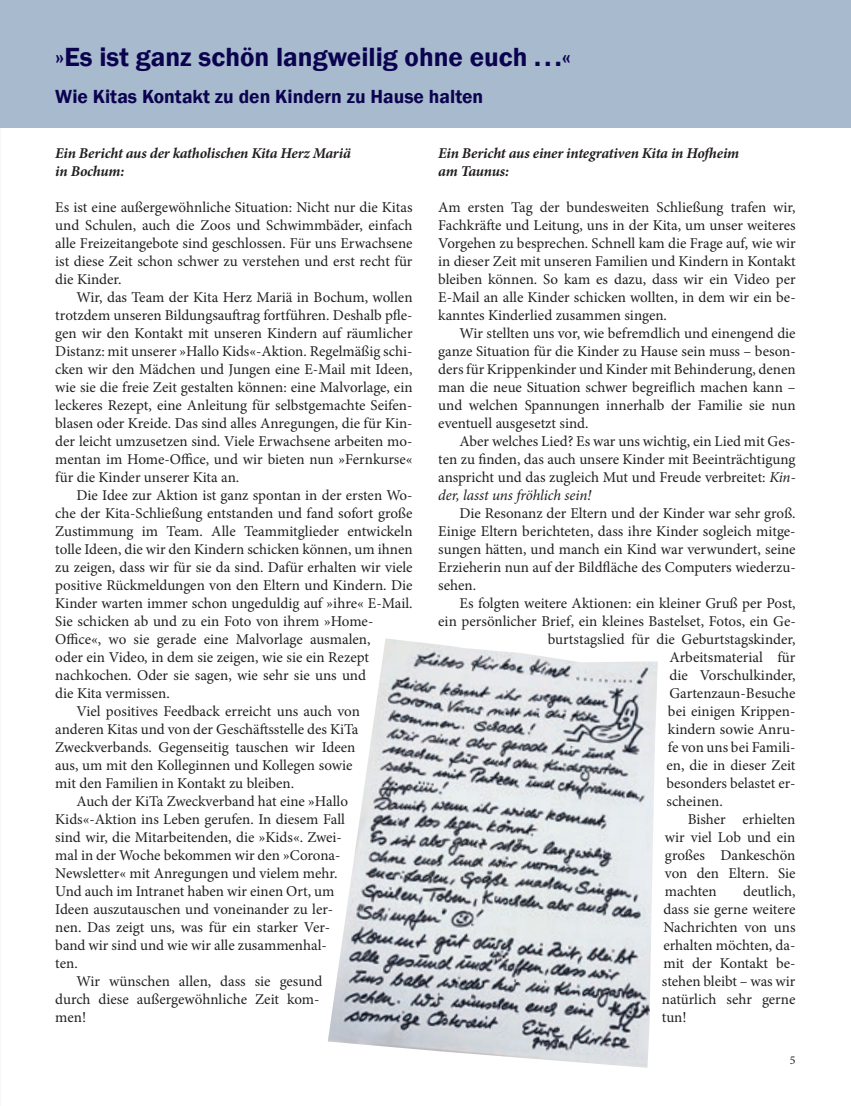
<style>
.page{position:relative;width:851px;height:1106px;background:#fff}
.page>*{position:absolute;margin:0;border:0;box-sizing:border-box;transform-origin:0 0}
.t1{font:600 27px "Franklin Gothic";color:#0b0350}
.t2{font:600 19.5px "Franklin Gothic";color:#0b0350}
.t3{font:15px/18px "Minion Pro";color:#231f20;text-align:justify}
.t4{font:italic 700 15px/18px "Minion Pro";letter-spacing:-.015em;color:#231f20}
.t5{font:12px "Minion Pro";color:#231f20}
.s1{font-style:italic}
</style>
<div class="page">
<div style="left:0;top:0;width:850px;height:128px;background:#a8bacd"></div>
<img style="left:328px;top:638px;width:329px;height:429px">
<h1 class="t1" style="left:55px;top:40px;width:517px">»Es ist ganz schön langweilig ohne euch ...«</h1>
<h2 class="t2" style="left:55px;top:84px;width:429px">Wie Kitas Kontakt zu den Kindern zu Hause halten</h2>
<p class="t4" style="left:55px;top:144px;width:297px">Ein Bericht aus der katholischen Kita Herz Mariä in Bochum:</p>
<p class="t3" style="left:55px;top:198px;width:358px">Es ist eine außergewöhnliche Situation: Nicht nur die Kitas und Schulen, auch die Zoos und Schwimmbäder, einfach alle Freizeitangebote sind geschlossen. Für uns Erwachsene ist diese Zeit schon schwer zu verstehen und erst recht für die Kinder.</p>
<p class="t3" style="left:55px;top:288px;width:359px;text-indent:21px">Wir, das Team der Kita Herz Mariä in Bochum, wollen trotzdem unseren Bildungsauftrag fortführen. Deshalb pfle&shy;gen wir den Kontakt mit unseren Kindern auf räumlicher Distanz: mit unserer »Hallo Kids«-Aktion. Regelmäßig schi&shy;cken wir den Mädchen und Jungen eine E-Mail mit Ideen, wie sie die freie Zeit gestalten können: eine Malvorlage, ein leckeres Rezept, eine Anleitung für selbstgemachte Seifen&shy;blasen oder Kreide. Das sind alles Anregungen, die für Kin&shy;der leicht umzusetzen sind. Viele Erwachsene arbeiten mo&shy;mentan im Home-Office, und wir bieten nun »Fernkurse« für die Kinder unserer Kita an.</p>
<p class="t3" style="left:77px;top:486px;width:337px">Die Idee zur Aktion ist ganz spontan in der ersten Wo-</p>
<p class="t3" style="left:55px;top:504px;width:358px">che der Kita-Schließung entstanden und fand sofort große</p>
<p class="t3" style="left:55px;top:522px;width:359px">Zustimmung im Team. Alle Teammitglieder entwickeln</p>
<p class="t3" style="left:55px;top:540px;width:359px">tolle Ideen, die wir den Kindern schicken können, um ihnen</p>
<p class="t3" style="left:55px;top:558px;width:359px">zu zeigen, dass wir für sie da sind. Dafür erhalten wir viele</p>
<p class="t3" style="left:55px;top:576px;width:358px">positive Rückmeldungen von den Eltern und Kindern. Die</p>
<p class="t3" style="left:55px;top:594px;width:359px">Kinder warten immer schon ungeduldig auf »ihre« E-Mail.</p>
<p class="t3" style="left:55px;top:612px;width:319px">Sie schicken ab und zu ein Foto von ihrem »Home-</p>
<p class="t3" style="left:55px;top:630px;width:316px">Office«, wo sie gerade eine Malvorlage ausmalen,</p>
<p class="t3" style="left:55px;top:648px;width:315px">oder ein Video, in dem sie zeigen, wie sie ein Rezept</p>
<p class="t3" style="left:55px;top:666px;width:312px">nachkochen. Oder sie sagen, wie sehr sie uns und</p>
<p class="t3" style="left:55px;top:684px;width:116px">die Kita vermissen.</p>
<p class="t3" style="left:77px;top:702px;width:285px">Viel positives Feedback erreicht uns auch von</p>
<p class="t3" style="left:55px;top:720px;width:304px">anderen Kitas und von der Geschäftsstelle des KiTa</p>
<p class="t3" style="left:55px;top:738px;width:301px">Zweckverbands. Gegenseitig tauschen wir Ideen</p>
<p class="t3" style="left:55px;top:756px;width:298px">aus, um mit den Kolleginnen und Kollegen sowie</p>
<p class="t3" style="left:55px;top:774px;width:240px">mit den Familien in Kontakt zu bleiben.</p>
<p class="t3" style="left:77px;top:792px;width:273px">Auch der KiTa Zweckverband hat eine »Hallo</p>
<p class="t3" style="left:55px;top:810px;width:291px">Kids«-Aktion ins Leben gerufen. In diesem Fall</p>
<p class="t3" style="left:55px;top:828px;width:288px">sind wir, die Mitarbeitenden, die »Kids«. Zwei-</p>
<p class="t3" style="left:55px;top:846px;width:286px">mal in der Woche bekommen wir den »Corona-</p>
<p class="t3" style="left:55px;top:864px;width:283px">Newsletter« mit Anregungen und vielem mehr.</p>
<p class="t3" style="left:55px;top:882px;width:281px">Und auch im Intranet haben wir einen Ort, um</p>
<p class="t3" style="left:55px;top:900px;width:279px">Ideen auszutauschen und voneinander zu ler-</p>
<p class="t3" style="left:55px;top:918px;width:276px">nen. Das zeigt uns, was für ein starker Ver-</p>
<p class="t3" style="left:55px;top:936px;width:273px">band wir sind und wie wir alle zusammenhal-</p>
<p class="t3" style="left:55px;top:954px;width:24px">ten.</p>
<p class="t3" style="left:77px;top:972px;width:247px">Wir wünschen allen, dass sie gesund</p>
<p class="t3" style="left:55px;top:990px;width:266px">durch diese außergewöhnliche Zeit kom-</p>
<p class="t3" style="left:55px;top:1008px;width:32px">men!</p>
<p class="t4" style="left:438px;top:144px;width:302px">Ein Bericht aus einer integrativen Kita in Hofheim am Taunus:</p>
<p class="t3" style="left:438px;top:198px;width:359px">Am ersten Tag der bundesweiten Schließung trafen wir, Fachkräfte und Leitung, uns in der Kita, um unser weiteres Vorgehen zu besprechen. Schnell kam die Frage auf, wie wir in dieser Zeit mit unseren Familien und Kindern in Kontakt bleiben können. So kam es dazu, dass wir ein Video per E-Mail an alle Kinder schicken wollten, in dem wir ein be&shy;kanntes Kinderlied zusammen singen.</p>
<p class="t3" style="left:438px;top:324px;width:359px;text-indent:21px">Wir stellten uns vor, wie befremdlich und einengend die ganze Situation für die Kinder zu Hause sein muss – beson&shy;ders für Krippenkinder und Kinder mit Behinderung, denen man die neue Situation schwer begreiflich machen kann – und welchen Spannungen innerhalb der Familie sie nun eventuell ausgesetzt sind.</p>
<p class="t3" style="left:438px;top:432px;width:359px;text-indent:21px">Aber welches Lied? Es war uns wichtig, ein Lied mit Ges&shy;ten zu finden, das auch unsere Kinder mit Beeinträchtigung anspricht und das zugleich Mut und Freude verbreitet: <span class="s1">Kin&shy;der, lasst uns fröhlich sein!</span></p>
<p class="t3" style="left:438px;top:504px;width:359px;text-indent:21px">Die Resonanz der Eltern und der Kinder war sehr groß.<br>Einige Eltern berichteten, dass ihre Kinder sogleich mitge&shy;sungen hätten, und manch ein Kind war verwundert, seine Erzieherin nun auf der Bildfläche des Computers wiederzu&shy;sehen.</p>
<p class="t3" style="left:459px;top:594px;width:337px">Es folgten weitere Aktionen: ein kleiner Gruß per Post,</p>
<p class="t3" style="left:438px;top:612px;width:359px">ein persönlicher Brief, ein kleines Bastelset, Fotos, ein Ge-</p>
<p class="t3" style="left:547px;top:630px;width:249px">burtstagslied für die Geburtstagskinder,</p>
<p class="t3" style="left:669px;top:648px;width:127px">Arbeitsmaterial für</p>
<p class="t3" style="left:669px;top:666px;width:127px">die Vorschulkinder,</p>
<p class="t3" style="left:669px;top:684px;width:128px">Gartenzaun-Besuche</p>
<p class="t3" style="left:667px;top:702px;width:129px">bei einigen Krippen-</p>
<p class="t3" style="left:667px;top:720px;width:129px">kindern sowie Anru-</p>
<p class="t3" style="left:667px;top:738px;width:129px">fe von uns bei Famili-</p>
<p class="t3" style="left:666px;top:756px;width:130px">en, die in dieser Zeit</p>
<p class="t3" style="left:666px;top:774px;width:130px">besonders belastet er-</p>
<p class="t3" style="left:666px;top:792px;width:58px">scheinen.</p>
<p class="t3" style="left:687px;top:810px;width:109px">Bisher erhielten</p>
<p class="t3" style="left:664px;top:828px;width:132px">wir viel Lob und ein</p>
<p class="t3" style="left:664px;top:846px;width:132px">großes Dankeschön</p>
<p class="t3" style="left:664px;top:864px;width:132px">von den Eltern. Sie</p>
<p class="t3" style="left:664px;top:882px;width:53px">machten</p>
<p class="t3" style="left:661px;top:882px;width:135px;text-indent:81px">deutlich, dass sie gerne weitere Nachrichten von uns erhalten möchten, da&shy;mit der Kontakt be&shy;stehen bleibt – was wir natürlich sehr gerne tun!</p>
<p class="t5" style="left:789px;top:1051px;width:7px">5</p>
</div>
